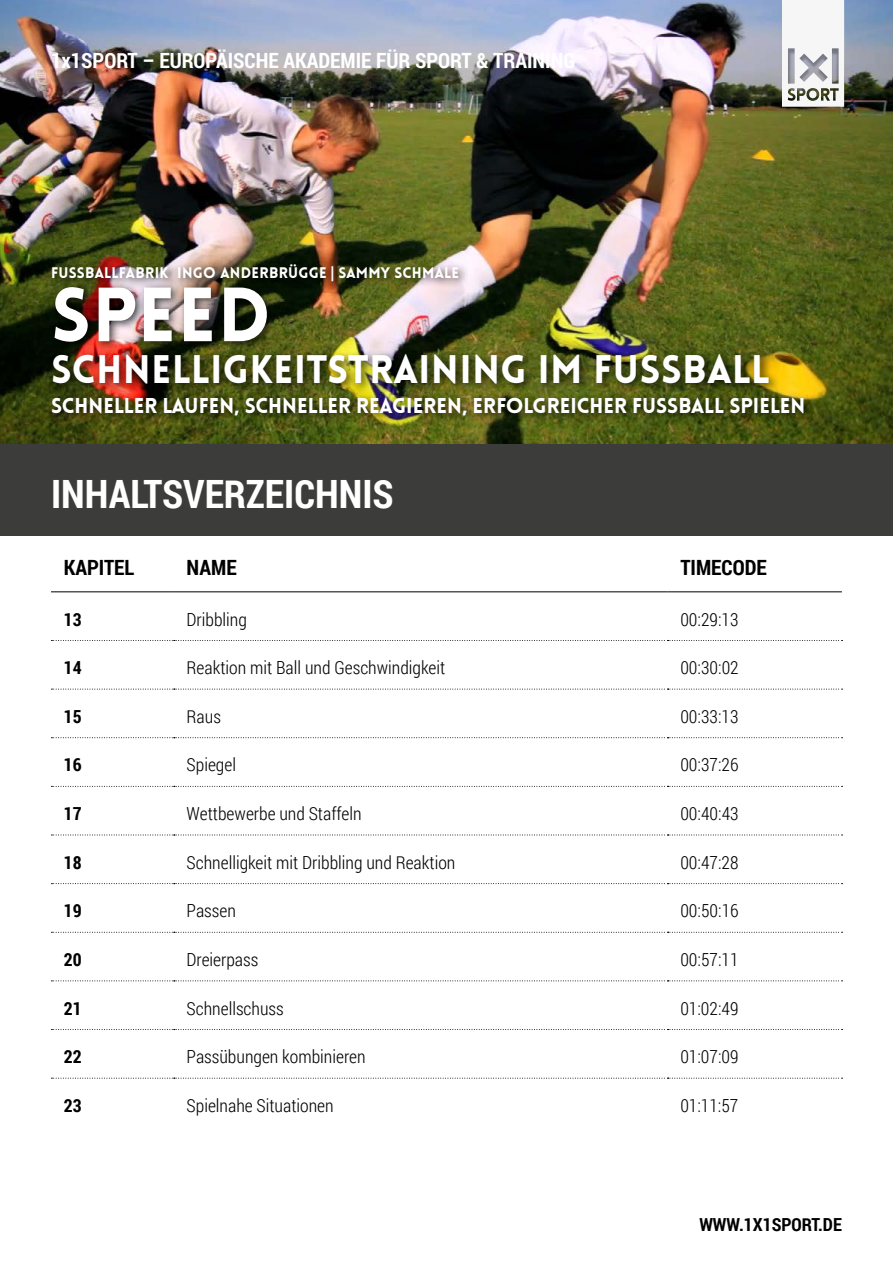
<style>
.page{position:relative;width:893px;height:1263px;background:#fff}
.page>*{position:absolute;margin:0;border:0;box-sizing:border-box;transform-origin:0 0}
.t1{font:900 75px "Lovelo";letter-spacing:.03em;color:#fff}
.t2{font:900 39px "Lovelo";letter-spacing:.015em;color:#fff}
.t3{font:700 39px "Roboto Condensed";color:#fff}
.t4{font:900 21px "Lovelo";color:#fff}
.t5{font:700 21px "Roboto Condensed";color:#fff}
.t6{font:700 21px "Roboto Condensed";color:#000}
.t7{font:300 18px "Roboto Condensed";color:#000}
.t8{font:700 18px "Roboto Condensed";color:#000}
.t9{font:900 15px "Lovelo";letter-spacing:.015em;color:#fff}
.s1{font-family:"Helvetica Neue LT Std";font-weight:700}
</style>
<div class="page">
<svg style="left:51px;top:1078px;width:792px;height:1px"></svg>
<svg style="left:51px;top:640px;width:792px;height:1px"></svg>
<svg style="left:51px;top:689px;width:792px;height:1px"></svg>
<svg style="left:51px;top:737px;width:792px;height:1px"></svg>
<svg style="left:51px;top:786px;width:792px;height:1px"></svg>
<svg style="left:51px;top:835px;width:792px;height:1px"></svg>
<svg style="left:51px;top:883px;width:792px;height:1px"></svg>
<svg style="left:51px;top:932px;width:792px;height:1px"></svg>
<svg style="left:51px;top:980px;width:792px;height:1px"></svg>
<svg style="left:51px;top:1029px;width:792px;height:1px"></svg>
<hr style="left:51px;top:591px;width:123px;height:1px;background:#000">
<hr style="left:174px;top:591px;width:494px;height:1px;background:#000">
<hr style="left:668px;top:591px;width:174px;height:1px;background:#000">
<img style="left:0;top:0;width:893px;height:444px">
<div style="left:47px;top:260px;width:768px;height:166px;background:#000;opacity:.75"></div>
<img style="left:778px;top:8px;width:74px;height:108px">
<svg style="left:782px;top:0;width:62px;height:107px"></svg>
<div style="left:0;top:444px;width:893px;height:92px;background:#3c3c3b"></div>
<p class="t5" style="left:51px;top:46px;width:526px">1x1SPORT – EUROPÄISCHE AKADEMIE FÜR SPORT &amp; TRAINING</p>
<p class="t9" style="left:51px;top:264px;width:409px">FUSSBALLFABRIK INGO ANDERBRÜGGE <span class="s1">|</span> SAMMY SCHMALE</p>
<h1 class="t1" style="left:51px;top:268px;width:221px">SPEED</h1>
<h2 class="t2" style="left:51px;top:345px;width:721px">SCHNELLIGKEITSTRAINING IM FUSSBALL</h2>
<p class="t4" style="left:51px;top:393px;width:756px">SCHNELLER LAUFEN, SCHNELLER REAGIEREN, ERFOLGREICHER FUSSBALL SPIELEN</p>
<h2 class="t3" style="left:51px;top:466px;width:344px">INHALTSVERZEICHNIS</h2>
<p class="t6" style="left:64px;top:553px;width:72px">KAPITEL</p>
<p class="t6" style="left:187px;top:553px;width:52px">NAME</p>
<p class="t6" style="left:680px;top:553px;width:88px">TIMECODE</p>
<p class="t8" style="left:64px;top:606px;width:19px">13</p>
<p class="t7" style="left:187px;top:607px;width:62px">Dribbling</p>
<p class="t7" style="left:680px;top:607px;width:60px">00:29:13</p>
<p class="t8" style="left:64px;top:655px;width:19px">14</p>
<p class="t7" style="left:187px;top:655px;width:260px">Reaktion mit Ball und Geschwindigkeit</p>
<p class="t7" style="left:680px;top:655px;width:60px">00:30:02</p>
<p class="t8" style="left:64px;top:704px;width:19px">15</p>
<p class="t7" style="left:187px;top:704px;width:36px">Raus</p>
<p class="t7" style="left:680px;top:704px;width:60px">00:33:13</p>
<p class="t8" style="left:64px;top:752px;width:19px">16</p>
<p class="t7" style="left:187px;top:753px;width:51px">Spiegel</p>
<p class="t7" style="left:680px;top:753px;width:60px">00:37:26</p>
<p class="t8" style="left:64px;top:801px;width:19px">17</p>
<p class="t7" style="left:187px;top:801px;width:176px">Wettbewerbe und Staffeln</p>
<p class="t7" style="left:680px;top:801px;width:60px">00:40:43</p>
<p class="t8" style="left:64px;top:850px;width:19px">18</p>
<p class="t7" style="left:187px;top:850px;width:270px">Schnelligkeit mit Dribbling und Reaktion</p>
<p class="t7" style="left:680px;top:850px;width:60px">00:47:28</p>
<p class="t8" style="left:64px;top:898px;width:19px">19</p>
<p class="t7" style="left:187px;top:898px;width:51px">Passen</p>
<p class="t7" style="left:680px;top:898px;width:60px">00:50:16</p>
<p class="t8" style="left:64px;top:947px;width:19px">20</p>
<p class="t7" style="left:187px;top:947px;width:73px">Dreierpass</p>
<p class="t7" style="left:680px;top:947px;width:60px">00:57:11</p>
<p class="t8" style="left:64px;top:995px;width:19px">21</p>
<p class="t7" style="left:187px;top:996px;width:99px">Schnellschuss</p>
<p class="t7" style="left:680px;top:996px;width:60px">01:02:49</p>
<p class="t8" style="left:64px;top:1044px;width:19px">22</p>
<p class="t7" style="left:187px;top:1044px;width:180px">Passübungen kombinieren</p>
<p class="t7" style="left:680px;top:1044px;width:60px">01:07:09</p>
<p class="t8" style="left:64px;top:1093px;width:19px">23</p>
<p class="t7" style="left:187px;top:1093px;width:149px">Spielnahe Situationen</p>
<p class="t7" style="left:680px;top:1093px;width:60px">01:11:57</p>
<p class="t8" style="left:699px;top:1212px;width:144px">WWW.1X1SPORT.DE</p>
</div>
